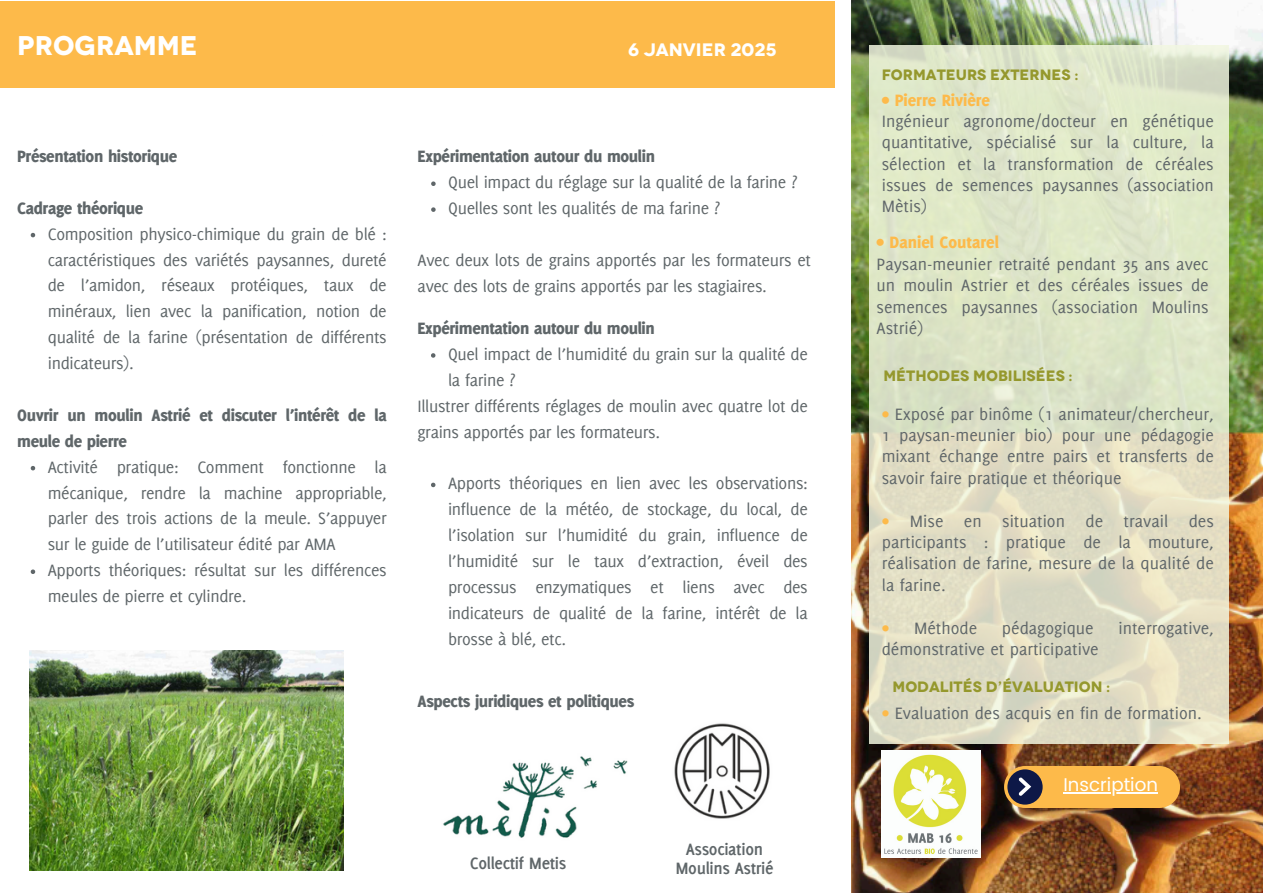
<style>
.page{position:relative;width:1263px;height:894px;background:#fff}
.page>*{position:absolute;margin:0;border:0;box-sizing:border-box;transform-origin:0 0}
.t1{font:700 27px "Novecentowide";color:#fff}
.t2{font:18.45px "Poppins";color:#fff}
.t3{font:18px/25.8px "Delicious";letter-spacing:-.02em;color:#5f6669;text-align:justify}
.t4{font:18px/21.3px "Delicious";color:#5f6669}
.t5{font:800 18px/25.8px "Delicious";letter-spacing:-.02em;color:#5f6669}
.t6{font:700 18px/19.2px "Delicious";letter-spacing:-.02em;color:#5f6669;text-align:center}
.t7{font:700 18px "Novecentowide";color:#fff}
.t8{font:700 15px "Novecentowide";color:#95982d}
.s1{font-weight:800;color:#fdba4a}
.s2{color:#fdba4a}
</style>
<div class="page">
<div style="left:0;top:2px;width:835px;height:86px;background:#fdba4a"></div>
<img style="left:852px;top:0;width:411px;height:891px">
<div style="left:1025px;top:765px;width:134px;height:42px;background:#fdba4a"></div>
<div style="left:1138px;top:765px;width:42px;height:42px;background:#fdba4a;border-radius:50%"></div>
<svg style="left:1004px;top:765px;width:42px;height:42px"></svg>
<div style="left:1007px;top:769px;width:36px;height:35px;background:#0d1847;border-radius:50%"></div>
<svg style="left:1019px;top:777px;width:12px;height:18px"></svg>
<img style="left:882px;top:750px;width:99px;height:107px">
<svg style="left:869px;top:45px;width:359px;height:698px;background:#dfe2c6"></svg>
<img style="left:674px;top:723px;width:96px;height:96px">
<img style="left:30px;top:650px;width:314px;height:220px">
<img style="left:443px;top:756px;width:185px;height:82px">
<hr style="left:1063px;top:791px;width:95px;height:2px;background:#fff">
<svg style="left:31px;top:233px;width:4px;height:4px"></svg>
<svg style="left:31px;top:466px;width:4px;height:4px"></svg>
<svg style="left:31px;top:569px;width:4px;height:5px"></svg>
<svg style="left:431px;top:181px;width:5px;height:5px"></svg>
<svg style="left:431px;top:207px;width:5px;height:5px"></svg>
<svg style="left:431px;top:353px;width:4px;height:4px"></svg>
<svg style="left:431px;top:482px;width:4px;height:5px"></svg>
<p class="t1" style="left:17px;top:27px;width:182px">PROGRAMME</p>
<h3 class="t7" style="left:628px;top:37px;width:150px">6 JANVIER 2025</h3>
<p class="t5" style="left:17px;top:143px;width:162px">Présentation historique</p>
<p class="t5" style="left:17px;top:195px;width:128px">Cadrage théorique</p>
<h3 class="t3" style="left:48px;top:220px;width:340px">Composition physico-chimique du grain de blé : caractéristiques des variétés paysannes, dureté de l’amidon, réseaux protéiques, taux de minéraux, lien avec la panification, notion de qualité de la farine (présentation de différents indicateurs).</h3>
<h3 class="t5" style="left:17px;top:402px;width:371px">Ouvrir un moulin Astrié et discuter l’intérêt de la meule de pierre</h3>
<p class="t3" style="left:48px;top:453px;width:340px">Activité pratique: Comment fonctionne la mécanique, rendre la machine appropriable, parler des trois actions de la meule. S’appuyer sur le guide de l’utilisateur édité par AMA</p>
<p class="t3" style="left:48px;top:557px;width:340px">Apports théoriques: résultat sur les différences meules de pierre et cylindre.</p>
<h3 class="t5" style="left:418px;top:143px;width:239px">Expérimentation autour du moulin</h3>
<h3 class="t3" style="left:448px;top:169px;width:351px">Quel impact du réglage sur la qualité de la farine ?</h3>
<p class="t3" style="left:448px;top:195px;width:274px">Quelles sont les qualités de ma farine ?</p>
<h3 class="t3" style="left:418px;top:247px;width:395px">Avec deux lots de grains apportés par les formateurs et avec des lots de grains apportés par les stagiaires.</h3>
<h3 class="t5" style="left:417px;top:315px;width:239px">Expérimentation autour du moulin</h3>
<h3 class="t3" style="left:448px;top:341px;width:361px">Quel impact de l’humidité du grain sur la qualité de la farine ?</h3>
<p class="t3" style="left:417px;top:392px;width:392px">Illustrer différents réglages de moulin avec quatre lot de grains apportés par les formateurs.</p>
<h3 class="t3" style="left:448px;top:470px;width:361px">Apports théoriques en lien avec les observations: influence de la météo, de stockage, du local, de l’isolation sur l’humidité du grain, influence de l’humidité sur le taux d’extraction, éveil des processus enzymatiques et liens avec des indicateurs de qualité de la farine, intérêt de la brosse à blé, etc.</h3>
<p class="t5" style="left:418px;top:688px;width:218px">Aspects juridiques et politiques</p>
<p class="t6" style="left:470px;top:852px;width:98px">Collectif Metis</p>
<h3 class="t6" style="left:675px;top:839px;width:100px">Association<br>Moulins Astrié</h3>
<p class="t8" style="left:882px;top:65px;width:198px">FORMATEURS EXTERNES :</p>
<p class="t4" style="left:882px;top:89px;width:334px"><span class="s1">• Pierre Rivière<br></span>Ingénieur agronome/docteur en génétique quantitative, spécialisé sur la culture, la sélection et la transformation de céréales issues de semences paysannes (association Mètis)</p>
<p class="t4" style="left:876px;top:231px;width:334px"><span class="s1">• Daniel Coutarel<br></span>Paysan-meunier retraité pendant 35 ans avec un moulin Astrier et des céréales issues de semences paysannes (association Moulins<br>Astrié)</p>
<p class="t8" style="left:883px;top:365px;width:191px">MÉTHODES MOBILISÉES :</p>
<p class="t3" style="left:882px;top:402px;width:334px;line-height:21.3px"><span class="s2">•</span> Exposé par binôme (1 animateur/chercheur, 1 paysan-meunier bio) pour une pédagogie mixant échange entre pairs et transferts de savoir faire pratique et théorique</p>
<h3 class="t3" style="left:882px;top:509px;width:334px;line-height:21.3px"><span class="s2">•</span> Mise en situation de travail des participants : pratique de la mouture, réalisation de farine, mesure de la qualité de la farine.</h3>
<h3 class="t4" style="left:882px;top:616px;width:97px"><span class="s2">•</span> Méthode</h3>
<h3 class="t4" style="left:1002px;top:616px;width:93px">pédagogique</h3>
<h3 class="t4" style="left:1118px;top:616px;width:97px">interrogative,</h3>
<h3 class="t4" style="left:882px;top:638px;width:218px">démonstrative et participative</h3>
<p class="t8" style="left:892px;top:676px;width:219px">MODALITÉS D’ÉVALUATION :</p>
<h3 class="t4" style="left:882px;top:702px;width:322px"><span class="s2">•</span> Evaluation des acquis en fin de formation.</h3>
<p class="t2" style="left:1063px;top:773px;width:96px">Inscription</p>
</div>
